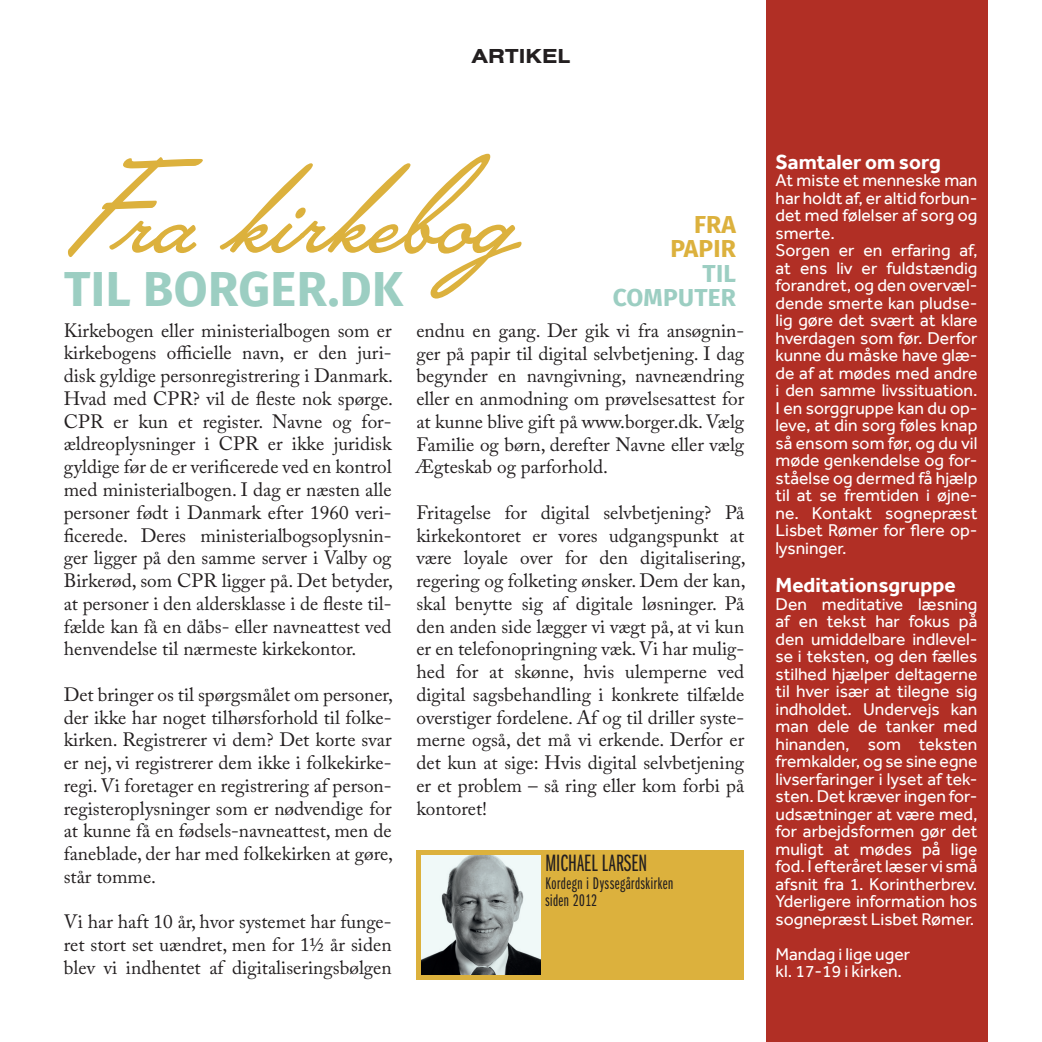
<style>
.page{position:relative;width:1042px;height:1042px;background:#fff}
.page>*{position:absolute;margin:0;border:0;box-sizing:border-box;transform-origin:0 0}
.t1{font:178.5px "Lakeside";color:#dcb13d}
.t2{font:700 49px "Fira Sans";letter-spacing:.01em;color:#9ccec2}
.t3{font:24.5px "Franklin Gothic URW Ext Com D Boo";color:#231f20}
.t4{font:700 24.5px "Fira Sans";letter-spacing:.01em;color:#9ccec2}
.t5{font:700 24.5px/24.5px "Fira Sans";letter-spacing:.01em;color:#dcb13d;text-align:right}
.t6{font:700 21px "Effra";color:#fff}
.t7{font:700 21px "Nimbus San Ext";color:#231f20}
.t8{font:19.25px/22.8px "Adobe Caslon Pro";color:#231f20;text-align:justify}
.t9{font:17.5px/17.5px "Effra";color:#fff}
.t10{font:17.5px/17.5px "Franklin Gothic URW Ext Com D Boo";letter-spacing:.03em;color:#231f20}
</style>
<div class="page">
<div style="left:416px;top:850px;width:328px;height:129px;background:#dcb13d"></div>
<img style="left:421px;top:855px;width:119px;height:119px">
<div style="left:765px;top:0;width:222px;height:1042px;background:#b12f25"></div>
<p class="t7" style="left:471px;top:44px;width:100px">ARTIKEL</p>
<h1 class="t1" style="left:64px;top:95px;width:450px">Fra kirkebog</h1>
<h2 class="t2" style="left:64px;top:254px;width:341px">TIL BORGER.DK</h2>
<p class="t5" style="left:670px;top:212px;width:67px">FRA<br>PAPIR</p>
<p class="t4" style="left:702px;top:256px;width:35px">TIL</p>
<p class="t4" style="left:613px;top:281px;width:125px">COMPUTER</p>
<p class="t8" style="left:64px;top:319px;width:331px;text-align:left">Kirkebogen eller ministerialbogen som er kirkebogens officielle navn, er den juri&shy;disk gyldige personregistrering i Danmark.<br>Hvad med CPR? vil de fleste nok spørge.<br>CPR er kun et register. Navne og for&shy;ældreoplysninger i CPR er ikke juridisk gyldige før de er verificerede ved en kontrol med ministerialbogen. I dag er næsten alle personer født i Danmark efter 1960 veri&shy;ficerede. Deres ministerialbogsoplysnin&shy;ger ligger på den samme server i Valby og Birkerød, som CPR ligger på. Det betyder, at personer i den aldersklasse i de fleste til&shy;fælde kan få en dåbs- eller navneattest ved henvendelse til nærmeste kirkekontor.</p>
<p class="t8" style="left:64px;top:683px;width:331px">Det bringer os til spørgsmålet om personer, der ikke har noget tilhørsforhold til folke&shy;kirken. Registrerer vi dem? Det korte svar er nej, vi registrerer dem ikke i folkekirke&shy;regi. Vi foretager en registrering af person&shy;registeroplysninger som er nødvendige for at kunne få en fødsels-navneattest, men de faneblade, der har med folkekirken at gøre, står tomme.</p>
<p class="t8" style="left:64px;top:910px;width:329px">Vi har haft 10 år, hvor systemet har funge&shy;ret stort set uændret, men for 1½ år siden blev vi indhentet af digitaliseringsbølgen</p>
<p class="t8" style="left:416px;top:319px;width:329px">endnu en gang. Der gik vi fra ansøgnin&shy;ger på papir til digital selvbetjening. I dag begynder en navngivning, navneændring eller en anmodning om prøvelsesattest for at kunne blive gift på www.borger.dk. Vælg Familie og børn, derefter Navne eller vælg Ægteskab og parforhold.</p>
<p class="t8" style="left:416px;top:501px;width:331px;text-align:left">Fritagelse for digital selvbetjening? På kirkekontoret er vores udgangspunkt at være loyale over for den digitalisering, regering og folketing ønsker. Dem der kan, skal benytte sig af digitale løsninger. På den anden side lægger vi vægt på, at vi kun er en telefonopringning væk. Vi har mulig&shy;hed for at skønne, hvis ulemperne ved digital sagsbehandling i konkrete tilfælde overstiger fordelene. Af og til driller syste&shy;merne også, det må vi erkende. Derfor er det kun at sige: Hvis digital selvbetjening er et problem – så ring eller kom forbi på kontoret!</p>
<p class="t3" style="left:545px;top:850px;width:103px">MICHAEL LARSEN</p>
<p class="t10" style="left:545px;top:875px;width:129px">Kordegn i Dyssegårdskirken siden 2012</p>
<p class="t6" style="left:775px;top:149px;width:167px">Samtaler om sorg</p>
<p class="t9" style="left:775px;top:171px;width:203px">At miste et menneske man har holdt af, er altid forbun&shy;det med følelser af sorg og smerte.<br>Sorgen er en erfaring af, at ens liv er fuldstændig forandret, og den overvæl&shy;dende smerte kan pludse&shy;lig gøre det svært at klare hverdagen som før. Derfor kunne du måske have glæ&shy;de af at mødes med andre i den samme livssituation.<br>I en sorggruppe kan du op&shy;leve, at din sorg føles knap så ensom som før, og du vil møde genkendelse og for&shy;ståelse og dermed få hjælp til at se fremtiden i øjne&shy;ne. Kontakt sognepræst<br>Lisbet Rømer for flere op&shy;lysninger.</p>
<p class="t6" style="left:775px;top:572px;width:182px">Meditationsgruppe</p>
<p class="t9" style="left:775px;top:595px;width:203px;text-align:justify">Den meditative læsning af en tekst har fokus på den umiddelbare indlevel&shy;se i teksten, og den fælles stilhed hjælper deltagerne til hver især at tilegne sig indholdet. Undervejs kan man dele de tanker med hinanden, som teksten fremkalder, og se sine egne livserfaringer i lyset af tek&shy;sten. Det kræver ingen for&shy;udsætninger at være med, for arbejdsformen gør det muligt at mødes på lige fod. I efteråret læser vi små afsnit fra 1. Korintherbrev.<br>Yderligere information hos sognepræst Lisbet Rømer.</p>
<p class="t9" style="left:775px;top:945px;width:136px">Mandag i lige uger kl. 17-19 i kirken.</p>
</div>
